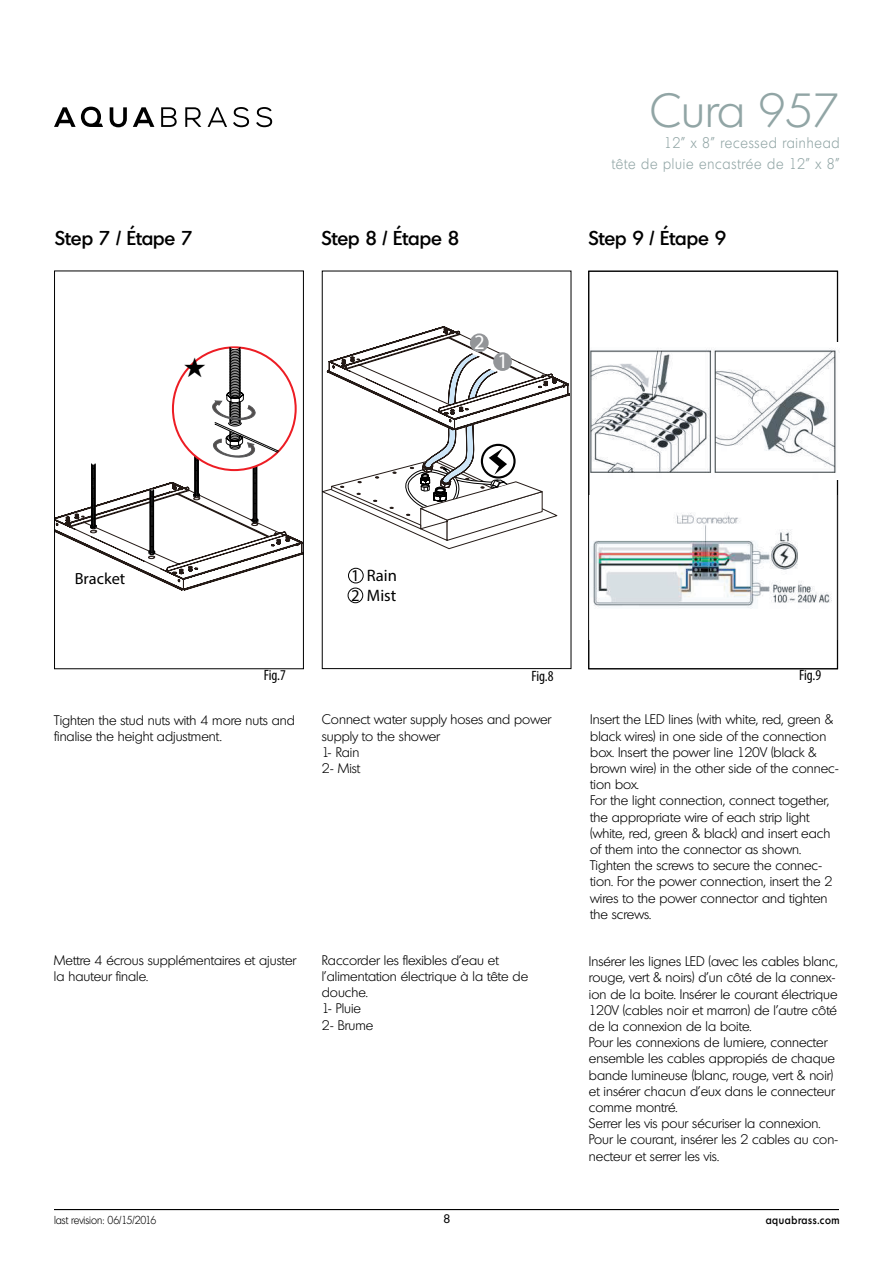
<style>
.page{position:relative;width:893px;height:1263px;background:#fff}
.page>*{position:absolute;margin:0;border:0;box-sizing:border-box;transform-origin:0 0}
.t1{font:300 46.5px "Montreal Serial";color:#91a5a5}
.t2{font:25.95px "Adobe Myungjo Std Medium KS Cms UHC H";color:#000}
.t3{font:300 20.7px "Helvetica Neue";color:#fff}
.t4{font:500 19.5px "Montreal Serial";color:#000}
.t5{font:16.65px/20px "Myriad Pro";color:#000}
.t6{font:condensed 16.2px "Helvetica Neue";color:#000}
.t7{font:300 15px/21px "Montreal Serial";letter-spacing:.06em;color:#91a5a5;text-align:right;scale:.9 1}
.t8{font:condensed 15px "Myriad Pro";letter-spacing:-.005em;color:#000}
.t9{font:300 13.5px/16.2px "Montreal Serial";color:#000}
.t10{font:12px "Montreal Serial";color:#000}
.t11{font:300 11.25px "Montreal Serial";color:#000;scale:.9 1}
.t12{font:500 11.25px "Montreal Serial";letter-spacing:.06em;color:#000;scale:.9 1}
</style>
<div class="page">
<hr style="left:54px;top:1209px;width:785px;height:1px;background:#000">
<svg style="left:110px;top:107px;width:17px;height:20px"></svg>
<svg style="left:133px;top:107px;width:21px;height:20px"></svg>
<svg style="left:161px;top:107px;width:16px;height:20px"></svg>
<svg style="left:185px;top:107px;width:16px;height:20px"></svg>
<svg style="left:208px;top:107px;width:19px;height:20px"></svg>
<svg style="left:233px;top:107px;width:16px;height:20px"></svg>
<svg style="left:256px;top:107px;width:16px;height:20px"></svg>
<svg style="left:54px;top:107px;width:49px;height:20px"></svg>
<svg style="left:324px;top:326px;width:245px;height:223px"></svg>
<div style="left:470px;top:333px;width:19px;height:19px;background:#939598;border-radius:50%"></div>
<div style="left:493px;top:352px;width:19px;height:19px;background:#939598;border-radius:50%"></div>
<svg style="left:348px;top:568px;width:16px;height:35px"></svg>
<svg style="left:56px;top:347px;width:246px;height:243px"></svg>
<div style="left:54px;top:271px;width:250px;height:398px;border:1px solid #000"></div>
<img style="left:592px;top:513px;width:240px;height:96px">
<div style="left:588px;top:271px;width:250px;height:398px;border:1px solid #000"></div>
<img style="left:590px;top:343px;width:249px;height:137px">
<h3 class="t4" style="left:55px;top:225px;width:139px">Step 7 / Étape 7</h3>
<h2 class="t2" style="left:182px;top:354px;width:28px">★</h2>
<h1 class="t1" style="left:650px;top:82px;width:191px">Cura 957</h1>
<p class="t7" style="left:612px;top:132px;width:255px">12” x 8” recessed rainhead<br>tête de pluie encastrée de 12” x 8”</p>
<h3 class="t4" style="left:322px;top:225px;width:139px">Step 8 / Étape 8</h3>
<h3 class="t4" style="left:589px;top:225px;width:139px">Step 9 / Étape 9</h3>
<h3 class="t3" style="left:474px;top:329px;width:12px">2</h3>
<h3 class="t3" style="left:497px;top:348px;width:12px">1</h3>
<p class="t6" style="left:75px;top:568px;width:52px">Bracket</p>
<p class="t5" style="left:351px;top:565px;width:47px">1 Rain<br>2 Mist</p>
<p class="t8" style="left:264px;top:666px;width:24px">Fig.7</p>
<p class="t8" style="left:531px;top:667px;width:24px">Fig.8</p>
<p class="t8" style="left:799px;top:666px;width:24px">Fig.9</p>
<p class="t9" style="left:54px;top:712px;width:242px">Tighten the stud nuts with 4 more nuts and finalise the height adjustment.</p>
<p class="t9" style="left:322px;top:711px;width:231px">Connect water supply hoses and power supply to the shower<br>1- Rain<br>2- Mist</p>
<p class="t9" style="left:590px;top:711px;width:250px">Insert the LED lines (with white, red, green &amp; black wires) in one side of the connection box. Insert the power line 120V (black &amp; brown wire) in the other side of the connec&shy;tion box.<br>For the light connection, connect together, the appropriate wire of each strip light (white, red, green &amp; black) and insert each of them into the connector as shown.<br>Tighten the screws to secure the connec&shy;tion. For the power connection, insert the 2 wires to the power connector and tighten the screws.</p>
<p class="t9" style="left:54px;top:952px;width:244px">Mettre 4 écrous supplémentaires et ajuster la hauteur finale.</p>
<p class="t9" style="left:322px;top:952px;width:208px">Raccorder les flexibles d’eau et l’alimentation électrique à la tête de douche.<br>1- Pluie<br>2- Brume</p>
<p class="t9" style="left:589px;top:953px;width:251px">Insérer les lignes LED (avec les cables blanc, rouge, vert &amp; noirs) d’un côté de la connex&shy;ion de la boite. Insérer le courant électrique 120V (cables noir et marron) de l’autre côté de la connexion de la boite.<br>Pour les connexions de lumiere, connecter ensemble les cables appropiés de chaque bande lumineuse (blanc, rouge, vert &amp; noir) et insérer chacun d’eux dans le connecteur comme montré.<br>Serrer les vis pour sécuriser la connexion.<br>Pour le courant, insérer les 2 cables au con&shy;necteur et serrer les vis.</p>
<p class="t10" style="left:443px;top:1211px;width:8px">8</p>
<p class="t11" style="left:54px;top:1213px;width:115px">last revision: 06/15/2016</p>
<p class="t12" style="left:766px;top:1213px;width:84px">aquabrass.com</p>
</div>
